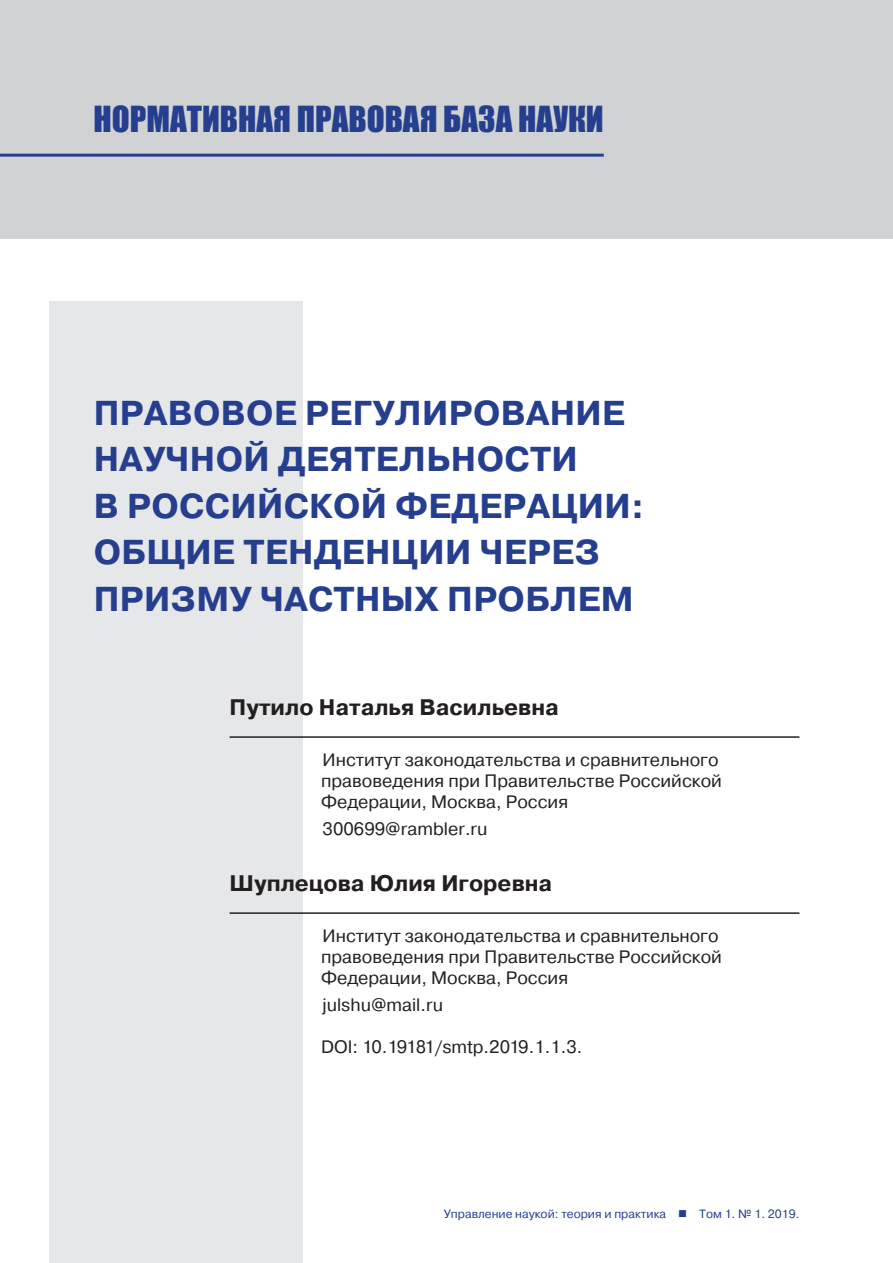
<style>
.page{position:relative;width:893px;height:1263px;background:#fff}
.page>*{position:absolute;margin:0;border:0;box-sizing:border-box;transform-origin:0 0}
.t1{font:700 34.5px/46.5px "Pragmatica";letter-spacing:.01em;color:#253f8e}
.t2{font:33px "Impact";color:#253f8e}
.t3{font:700 22.5px "Pragmatica";color:#231f20}
.t4{font:18px/21px "Pragmatica";color:#231f20}
.t5{font:18px "Pragmatica";letter-spacing:-.04em;color:#231f20}
.t6{font:12px "Pragmatica";color:#253f8e}
</style>
<div class="page">
<div style="left:50px;top:302px;width:253px;height:961px;background:#e6e7e9"></div>
<div style="left:0;top:0;width:893px;height:238px;background:#d1d2d4"></div>
<hr style="left:230px;top:736px;width:569px;height:2px;background:#231f20">
<hr style="left:230px;top:912px;width:569px;height:2px;background:#231f20">
<hr style="left:0;top:154px;width:604px;height:3px;background:#253f8e">
<h2 class="t2" style="left:94px;top:94px;width:512px">НОРМАТИВНАЯ ПРАВОВАЯ БАЗА НАУКИ</h2>
<h1 class="t1" style="left:94px;top:390px;width:552px">ПРАВОВОЕ РЕГУЛИРОВАНИЕ<br>НАУЧНОЙ ДЕЯТЕЛЬНОСТИ<br>В РОССИЙСКОЙ ФЕДЕРАЦИИ:<br>ОБЩИЕ ТЕНДЕНЦИИ ЧЕРЕЗ<br>ПРИЗМУ ЧАСТНЫХ ПРОБЛЕМ</h1>
<p class="t3" style="left:230px;top:693px;width:331px">Путило Наталья Васильевна</p>
<p class="t4" style="left:321px;top:749px;width:402px">Институт законодательства и сравнительного правоведения при Правительстве Российской<br>Федерации, Москва, Россия</p>
<p class="t4" style="left:323px;top:818px;width:166px">300699@rambler.ru</p>
<p class="t3" style="left:230px;top:869px;width:324px">Шуплецова Юлия Игоревна</p>
<p class="t4" style="left:321px;top:925px;width:402px">Институт законодательства и сравнительного правоведения при Правительстве Российской<br>Федерации, Москва, Россия</p>
<p class="t4" style="left:323px;top:994px;width:122px">julshu@mail.ru</p>
<p class="t5" style="left:321px;top:1036px;width:263px">DOI: 10.19181/smtp.2019.1.1.3.</p>
<p class="t6" style="left:444px;top:1206px;width:357px">Управление наукой: теория и практика ■ Том 1. № 1. 2019.</p>
</div>
